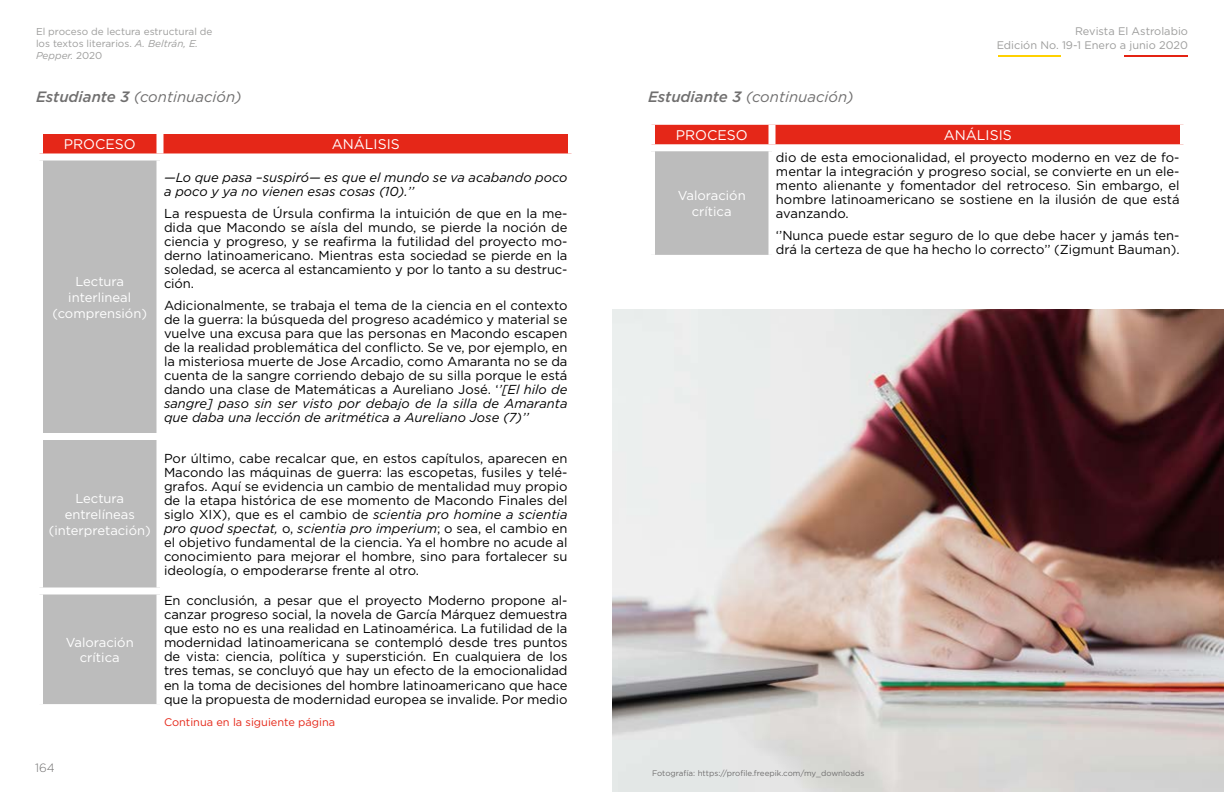
<style>
.page{position:relative;width:1224px;height:792px;background:#fff}
.page>*{position:absolute;margin:0;border:0;box-sizing:border-box;transform-origin:0 0}
.t1{font:italic 15px "Gotham";color:#706f6f}
.t2{font:14px "Gotham";color:#fff}
.t3{font:13px/14px "Gotham";color:#000;text-align:justify}
.t4{font:13px/15.6px "Gotham";color:#fff;text-align:center}
.t5{font:italic 13px/14px "Gotham";color:#000}
.t6{font:300 12px "Gotham";color:#706f6f}
.t7{font:11px/13.2px "Gotham";color:#9d9d9c;text-align:right}
.t8{font:11px "Gotham";color:#e52718}
.t9{font:10px/12px "Gotham";color:#9d9d9c}
.t10{font:8px "Gotham";color:#706f6f}
.s1{font-style:italic}
.s2{font-weight:500}
</style>
<div class="page">
<hr style="left:998px;top:55px;width:63px;height:2px;background:#ffd100">
<hr style="left:1125px;top:55px;width:63px;height:2px;background:#e42313">
<div style="left:43px;top:134px;width:525px;height:20px;background:#e52718"></div>
<div style="left:43px;top:160px;width:113px;height:544px;background:#bcbcbc"></div>
<div style="left:156px;top:134px;width:8px;height:20px;background:#fff"></div>
<div style="left:36px;top:433px;width:124px;height:7px;background:#fff"></div>
<div style="left:36px;top:588px;width:124px;height:6px;background:#fff"></div>
<div style="left:655px;top:125px;width:525px;height:19px;background:#e52718"></div>
<div style="left:652px;top:148px;width:120px;height:110px;background:#bcbcbc"></div>
<div style="left:768px;top:125px;width:8px;height:19px;background:#fff"></div>
<div style="left:648px;top:144px;width:124px;height:7px;background:#fff"></div>
<div style="left:648px;top:151px;width:7px;height:104px;background:#fff"></div>
<div style="left:768px;top:151px;width:8px;height:104px;background:#fff"></div>
<div style="left:648px;top:255px;width:124px;height:7px;background:#fff"></div>
<img style="left:612px;top:309px;width:612px;height:483px">
<p class="t9" style="left:36px;top:25px;width:178px">El proceso de lectura estructural de los textos literarios. <span class="s1">A. Beltrán, E.<br>Pepper.</span> 2020</p>
<p class="t1" style="left:36px;top:87px;width:207px"><span class="s2">Estudiante 3</span> (continuación)</p>
<p class="t1" style="left:648px;top:87px;width:207px"><span class="s2">Estudiante 3</span> (continuación)</p>
<p class="t7" style="left:997px;top:25px;width:193px">Revista El Astrolabio<br>Edición No. 19-1 Enero a junio 2020</p>
<p class="t2" style="left:64px;top:135px;width:73px">PROCESO</p>
<p class="t2" style="left:332px;top:135px;width:69px">ANÁLISIS</p>
<p class="t4" style="left:53px;top:274px;width:96px">Lectura interlineal (comprensión)</p>
<p class="t4" style="left:49px;top:491px;width:104px">Lectura entrelíneas (interpretación)</p>
<p class="t4" style="left:66px;top:634px;width:69px">Valoración crítica</p>
<p class="t5" style="left:164px;top:170px;width:405px">—Lo que pasa –suspiró— es que el mundo se va acabando poco a poco y ya no vienen esas cosas (10).’’</p>
<p class="t3" style="left:164px;top:206px;width:405px">La respuesta de Úrsula confirma la intuición de que en la me&shy;dida que Macondo se aísla del mundo, se pierde la noción de ciencia y progreso, y se reafirma la futilidad del proyecto mo&shy;derno latinoamericano. Mientras esta sociedad se pierde en la soledad, se acerca al estancamiento y por lo tanto a su destruc&shy;ción.</p>
<p class="t3" style="left:164px;top:298px;width:405px">Adicionalmente, se trabaja el tema de la ciencia en el contexto de la guerra: la búsqueda del progreso académico y material se vuelve una excusa para que las personas en Macondo escapen de la realidad problemática del conflicto. Se ve, por ejemplo, en la misteriosa muerte de Jose Arcadio, como Amaranta no se da cuenta de la sangre corriendo debajo de su silla porque le está dando una clase de Matemáticas a Aureliano José. ‘<span class="s1">’[El hilo de sangre] paso sin ser visto por debajo de la silla de Amaranta que daba una lección de aritmética a Aureliano Jose (7)’’</span></p>
<p class="t3" style="left:164px;top:451px;width:405px">Por último, cabe recalcar que, en estos capítulos, aparecen en Macondo las máquinas de guerra: las escopetas, fusiles y telé&shy;grafos. Aquí se evidencia un cambio de mentalidad muy propio de la etapa histórica de ese momento de Macondo Finales del siglo XIX), que es el cambio de <span class="s1">scientia pro homine a scientia pro quod spectat,</span> o, <span class="s1">scientia pro imperium</span>; o sea, el cambio en el objetivo fundamental de la ciencia. Ya el hombre no acude al conocimiento para mejorar el hombre, sino para fortalecer su ideología, o empoderarse frente al otro.</p>
<p class="t3" style="left:164px;top:593px;width:405px">En conclusión, a pesar que el proyecto Moderno propone al&shy;canzar progreso social, la novela de García Márquez demuestra que esto no es una realidad en Latinoamérica. La futilidad de la modernidad latinoamericana se contempló desde tres puntos de vista: ciencia, política y superstición. En cualquiera de los tres temas, se concluyó que hay un efecto de la emocionalidad en la toma de decisiones del hombre latinoamericano que hace que la propuesta de modernidad europea se invalide. Por medio</p>
<p class="t8" style="left:164px;top:715px;width:173px">Continua en la siguiente página</p>
<p class="t6" style="left:35px;top:760px;width:21px">164</p>
<p class="t2" style="left:676px;top:126px;width:73px">PROCESO</p>
<p class="t2" style="left:944px;top:126px;width:69px">ANÁLISIS</p>
<p class="t4" style="left:678px;top:188px;width:69px">Valoración crítica</p>
<p class="t3" style="left:776px;top:150px;width:405px">dio de esta emocionalidad, el proyecto moderno en vez de fo&shy;mentar la integración y progreso social, se convierte en un ele&shy;mento alienante y fomentador del retroceso. Sin embargo, el hombre latinoamericano se sostiene en la ilusión de que está avanzando.</p>
<p class="t3" style="left:776px;top:228px;width:405px">‘’Nunca puede estar seguro de lo que debe hacer y jamás ten&shy;drá la certeza de que ha hecho lo correcto’’ (Zigmunt Bauman).</p>
<p class="t10" style="left:652px;top:768px;width:214px">Fotografía: https://profile.freepik.com/my_downloads</p>
</div>
